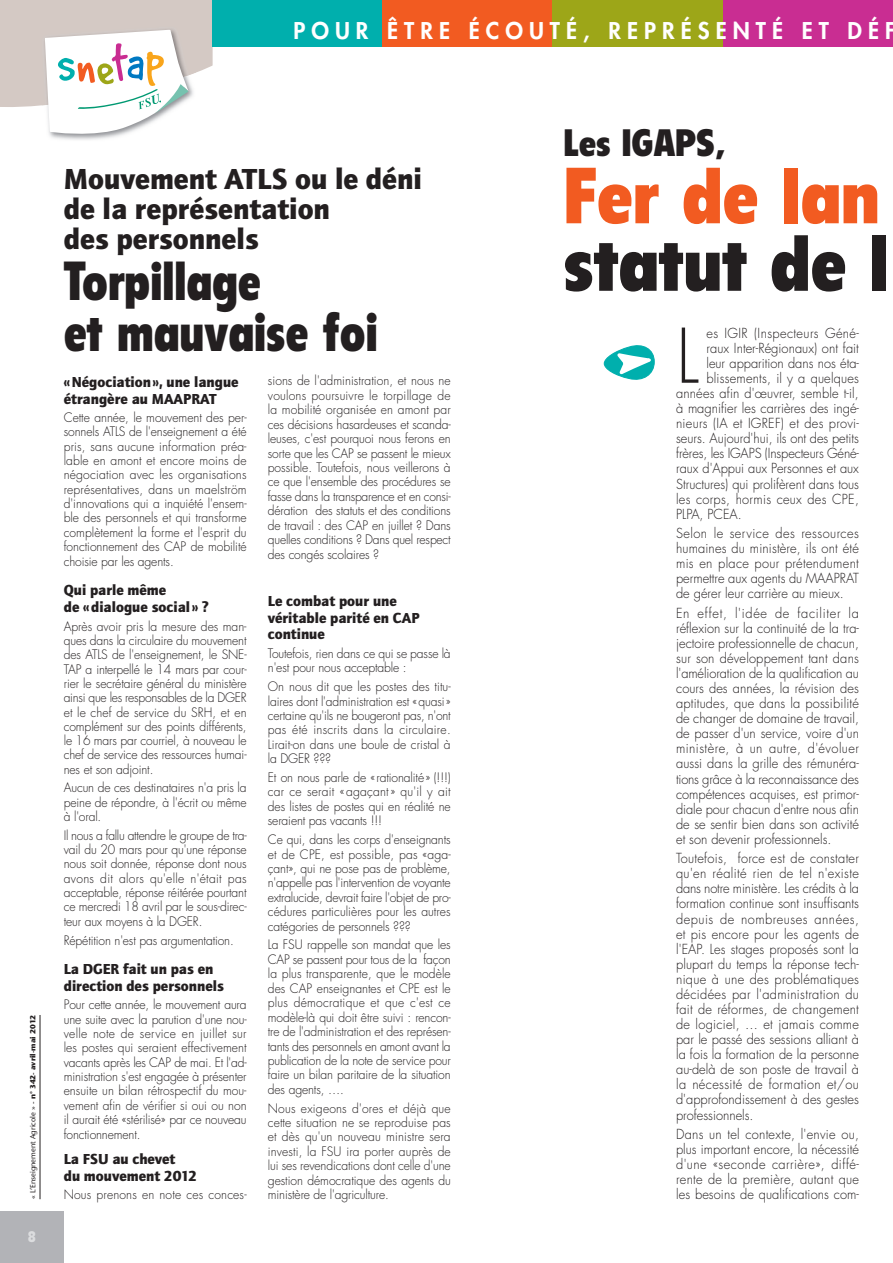
<style>
.page{position:relative;width:893px;height:1263px;background:#fff}
.page>*{position:absolute;margin:0;border:0;box-sizing:border-box;transform-origin:0 0}
.t1{font:900 condensed 78px "Flyer";color:#231f20}
.t2{font:900 condensed 78px "Flyer";color:#f25b21}
.t3{font:300 73.2px "Futura";color:#231f20;scale:.95 1}
.t4{font:900 condensed 54px/51px "Flyer";color:#231f20;scale:.92 1}
.t5{font:900 condensed 37.5px "Flyer";color:#231f20}
.t6{font:900 30px/30px "Quay Itc T";color:#231f20}
.t7{font:800 22.5px "Futura";letter-spacing:.27em;color:#fff}
.t8{font:900 15px/16.5px "Quay Itc T";color:#231f20}
.t9{font:900 condensed 15px "Flyer";color:#dcdddf;scale:.9 1}
.t10{font:300 13.5px/15.1px "Futura";color:#231f20;text-align:justify;scale:.95 1}
.t11{font:300 13.5px "Futura";letter-spacing:.02em;color:#231f20;scale:.95 1}
.t12{font:300 13.5px "Futura";letter-spacing:.03em;color:#231f20;scale:.95 1}
.t13{font:300 12.75px/14.4px "Futura";letter-spacing:-.01em;color:#231f20;text-align:justify;scale:.95 1}
.t14{font:300 12.75px "Futura";letter-spacing:.015em;color:#231f20;scale:.95 1}
.t15{font:7.5px "Stone Sans";color:#231f20}
.s1{font-weight:700}
</style>
<div class="page">
<div style="left:723px;top:0;width:170px;height:47px;background:#c92d92"></div>
<div style="left:213px;top:0;width:170px;height:47px;background:#00afad"></div>
<div style="left:383px;top:0;width:170px;height:47px;background:#f25b21"></div>
<div style="left:553px;top:0;width:170px;height:47px;background:#9da618"></div>
<svg style="left:0;top:0;width:213px;height:138px"></svg>
<div style="left:0;top:1212px;width:64px;height:51px;background:#b2b3b7"></div>
<hr style="left:40px;top:1015px;width:1px;height:184px;background:#231f20">
<svg style="left:603px;top:345px;width:52px;height:35px"></svg>
<h3 class="t7" style="left:293px;top:20px;width:604px">POUR ÊTRE ÉCOUTÉ, REPRÉSENTÉ ET DÉF</h3>
<p class="t15" style="left:30px;top:1199px;width:186px;rotate:-90deg">« L’Enseignement Agricole » - <span class="s1">n° 342- avril-mai 2012</span></p>
<p class="t9" style="left:28px;top:1231px;width:10px">8</p>
<h3 class="t6" style="left:64px;top:166px;width:360px">Mouvement ATLS ou le déni de la représentation<br>des personnels</h3>
<h3 class="t4" style="left:64px;top:259px;width:343px">Torpillage<br>et mauvaise foi</h3>
<p class="t8" style="left:64px;top:375px;width:176px">« Négociation », une langue étrangère au MAAPRAT</p>
<p class="t13" style="left:64px;top:411px;width:194px">Cette année, le mouvement des per&shy;sonnels ATLS de l'enseignement a été pris, sans aucune information préa&shy;lable en amont et encore moins de négociation avec les organisations représentatives, dans un maelström d'innovations qui a inquiété l'ensem&shy;ble des personnels et qui transforme complètement la forme et l'esprit du fonctionnement des CAP de mobilité choisie par les agents.</p>
<p class="t8" style="left:64px;top:583px;width:147px">Qui parle même<br>de « dialogue social » ?</p>
<p class="t13" style="left:64px;top:620px;width:194px">Après avoir pris la mesure des man&shy;ques dans la circulaire du mouvement des ATLS de l'enseignement, le SNE-TAP a interpellé le 14 mars par cour&shy;rier le secrétaire général du ministère ainsi que les responsables de la DGER et le chef de service du SRH, et en complément sur des points différents, le 16 mars par courriel, à nouveau le chef de service des ressources humai&shy;nes et son adjoint.</p>
<p class="t13" style="left:64px;top:782px;width:194px">Aucun de ces destinataires n'a pris la peine de répondre, à l'écrit ou même à l'oral.</p>
<p class="t13" style="left:64px;top:829px;width:194px">Il nous a fallu attendre le groupe de tra&shy;vail du 20 mars pour qu'une réponse nous soit donnée, réponse dont nous avons dit alors qu'elle n'était pas acceptable, réponse réitérée pourtant ce mercredi 18 avril par le sous-direc&shy;teur aux moyens à la DGER.</p>
<p class="t13" style="left:64px;top:934px;width:181px">Répétition n'est pas argumentation.</p>
<p class="t8" style="left:64px;top:962px;width:162px">La DGER fait un pas en direction des personnels</p>
<p class="t13" style="left:64px;top:998px;width:194px">Pour cette année, le mouvement aura une suite avec la parution d'une nou&shy;velle note de service en juillet sur les postes qui seraient effectivement vacants après les CAP de mai. Et l'ad&shy;ministration s'est engagée à présenter ensuite un bilan rétrospectif du mou&shy;vement afin de vérifier si oui ou non il aurait été «stérilisé» par ce nouveau fonctionnement.</p>
<p class="t8" style="left:64px;top:1152px;width:135px">La FSU au chevet<br>du mouvement 2012</p>
<p class="t14" style="left:64px;top:1189px;width:194px">Nous prenons en note ces conces-</p>
<p class="t13" style="left:268px;top:375px;width:194px">sions de l'administration, et nous ne voulons poursuivre le torpillage de la mobilité organisée en amont par ces décisions hasardeuses et scanda&shy;leuses, c'est pourquoi nous ferons en sorte que les CAP se passent le mieux possible. Toutefois, nous veillerons à ce que l'ensemble des procédures se fasse dans la transparence et en consi&shy;dération des statuts et des conditions de travail : des CAP en juillet ? Dans quelles conditions ? Dans quel respect des congés scolaires ?</p>
<p class="t8" style="left:268px;top:594px;width:153px">Le combat pour une véritable parité en CAP continue</p>
<p class="t13" style="left:268px;top:647px;width:194px">Toutefois, rien dans ce qui se passe là n'est pour nous acceptable :</p>
<p class="t13" style="left:268px;top:680px;width:194px">On nous dit que les postes des titu&shy;laires dont l'administration est « quasi » certaine qu'ils ne bougeront pas, n'ont pas été inscrits dans la circulaire.<br>Lirait-on dans une boule de cristal à la DGER ???</p>
<p class="t13" style="left:268px;top:771px;width:194px">Et on nous parle de « rationalité » (!!!) car ce serait « agaçant » qu'il y ait des listes de postes qui en réalité ne seraient pas vacants !!!</p>
<p class="t13" style="left:268px;top:833px;width:194px">Ce qui, dans les corps d'enseignants et de CPE, est possible, pas «aga&shy;çant», qui ne pose pas de problème, n'appelle pas l'intervention de voyante extralucide, devrait faire l'objet de pro&shy;cédures particulières pour les autres catégories de personnels ???</p>
<p class="t13" style="left:268px;top:939px;width:194px">La FSU rappelle son mandat que les CAP se passent pour tous de la façon la plus transparente, que le modèle des CAP enseignantes et CPE est le plus démocratique et que c'est ce modèle-là qui doit être suivi : rencon&shy;tre de l'administration et des représen&shy;tants des personnels en amont avant la publication de la note de service pour faire un bilan paritaire de la situation des agents, ….</p>
<p class="t13" style="left:268px;top:1102px;width:194px">Nous exigeons d'ores et déjà que cette situation ne se reproduise pas et dès qu'un nouveau ministre sera investi, la FSU ira porter auprès de lui ses revendications dont celle d'une gestion démocratique des agents du ministère de l'agriculture.</p>
<h3 class="t5" style="left:563px;top:129px;width:164px">Les IGAPS,</h3>
<h1 class="t2" style="left:563px;top:168px;width:318px">Fer de lan</h1>
<h1 class="t1" style="left:563px;top:235px;width:326px">statut de l</h1>
<h2 class="t3" style="left:676px;top:322px;width:25px">L</h2>
<p class="t12" style="left:706px;top:327px;width:162px">es IGIR (Inspecteurs Géné-</p>
<p class="t10" style="left:706px;top:341px;width:162px">raux Inter-Régionaux) ont fait</p>
<p class="t10" style="left:706px;top:357px;width:162px">leur apparition dans nos éta-</p>
<p class="t10" style="left:706px;top:372px;width:162px">blissements, il y a quelques</p>
<p class="t10" style="left:676px;top:387px;width:194px">années afin d'œuvrer, semble t-il,</p>
<p class="t10" style="left:676px;top:402px;width:194px">à magnifier les carrières des ingé-</p>
<p class="t11" style="left:676px;top:417px;width:194px">nieurs (IA et IGREF) et des provi-</p>
<p class="t10" style="left:676px;top:432px;width:194px">seurs. Aujourd'hui, ils ont des petits</p>
<p class="t10" style="left:676px;top:447px;width:194px">frères, les IGAPS (Inspecteurs Géné-</p>
<p class="t10" style="left:676px;top:462px;width:194px">raux d'Appui aux Personnes et aux</p>
<p class="t10" style="left:676px;top:477px;width:194px">Structures) qui prolifèrent dans tous</p>
<p class="t11" style="left:676px;top:492px;width:194px">les corps, hormis ceux des CPE,</p>
<p class="t10" style="left:676px;top:507px;width:71px">PLPA, PCEA.</p>
<p class="t10" style="left:676px;top:527px;width:194px">Selon le service des ressources humaines du ministère, ils ont été mis en place pour prétendument permettre aux agents du MAAPRAT de gérer leur carrière au mieux.</p>
<p class="t10" style="left:676px;top:606px;width:194px">En effet, l'idée de faciliter la réflexion sur la continuité de la tra&shy;jectoire professionnelle de chacun, sur son développement tant dans l'amélioration de la qualification au cours des années, la révision des aptitudes, que dans la possibilité de changer de domaine de travail, de passer d'un service, voire d'un ministère, à un autre, d'évoluer aussi dans la grille des rémunéra&shy;tions grâce à la reconnaissance des compétences acquises, est primor&shy;diale pour chacun d'entre nous afin de se sentir bien dans son activité et son devenir professionnels.</p>
<p class="t10" style="left:676px;top:852px;width:194px">Toutefois, force est de constater qu'en réalité rien de tel n'existe dans notre ministère. Les crédits à la formation continue sont insuffisants depuis de nombreuses années, et pis encore pour les agents de l'EAP. Les stages proposés sont la plupart du temps la réponse tech&shy;nique à une des problématiques décidées par l'administration du fait de réformes, de changement de logiciel, … et jamais comme par le passé des sessions alliant à la fois la formation de la personne au-delà de son poste de travail à la nécessité de formation et/ou d'approfondissement à des gestes professionnels.</p>
<p class="t10" style="left:676px;top:1127px;width:194px">Dans un tel contexte, l'envie ou, plus important encore, la nécessité d'une «seconde carrière», diffé&shy;rente de la première, autant que les besoins de qualifications com-</p>
</div>
